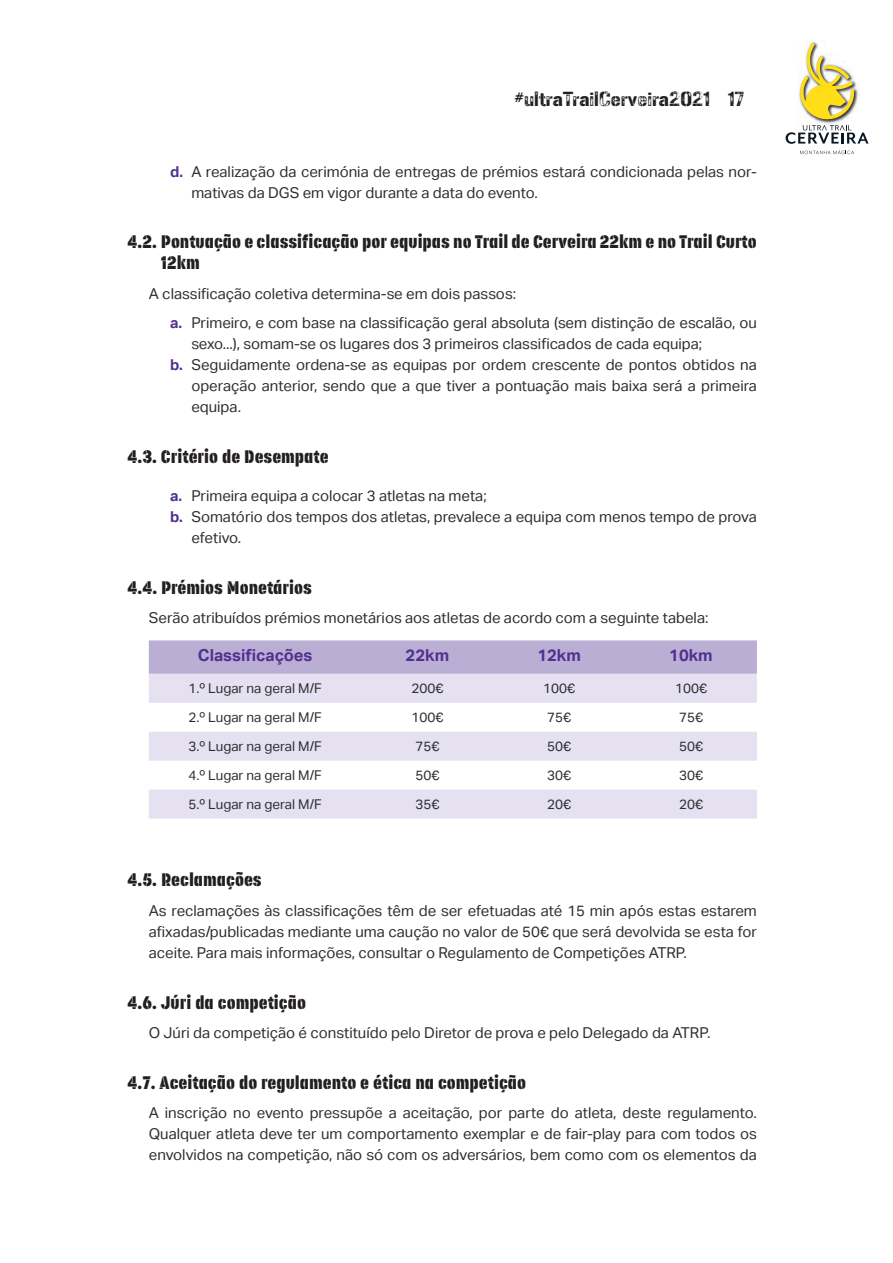
<style>
.page{position:relative;width:893px;height:1263px;background:#fff}
.page>*{position:absolute;margin:0;border:0;box-sizing:border-box;transform-origin:0 0}
.subtitle{font:18px/21px "Korolev Military Stencil";color:#231f20}
.pagenumber{font:18px "Gunplay Damage";color:#231f20}
.paraTableHeader{font:700 16.5px "Aktiv Grotesk";color:#523092}
.para{font:15px/21px "Aktiv Grotesk";color:#2c2f32}
.paraTable{font:13.5px "Aktiv Grotesk";color:#2c2f32}
.s1{font-weight:700;color:#523092}
</style>
<div class="page">
<svg style="left:800px;top:150px;width:54px;height:4px"></svg>
<svg style="left:786px;top:43px;width:82px;height:101px"></svg>
<div style="left:149px;top:640px;width:608px;height:34px;background:#bbaed4"></div>
<svg style="left:149px;top:674px;width:608px;height:144px;fill:#e5e1f0"></svg>
<p class="pagenumber" style="left:514px;top:89px;width:231px">#ultraTrailCerveira2021 17</p>
<p class="para" style="left:191px;top:161px;width:567px;text-indent:-21px"><span class="s1">d.</span> A realização da cerimónia de entregas de prémios estará condicionada pelas nor&shy;mativas da DGS em vigor durante a data do evento.</p>
<p class="subtitle" style="left:161px;top:232px;width:597px;text-indent:-33px">4.2. Pontuação e classificação por equipas no Trail de Cerveira 22km e no Trail Curto<br>12km</p>
<p class="para" style="left:149px;top:283px;width:369px">A classificação coletiva determina-se em dois passos:</p>
<p class="para" style="left:191px;top:313px;width:567px;text-indent:-21px"><span class="s1">a.</span> Primeiro, e com base na classificação geral absoluta (sem distinção de escalão, ou sexo...), somam-se os lugares dos 3 primeiros classificados de cada equipa;</p>
<p class="para" style="left:191px;top:355px;width:567px;text-align:justify;text-indent:-21px"><span class="s1">b.</span> Seguidamente ordena-se as equipas por ordem crescente de pontos obtidos na operação anterior, sendo que a que tiver a pontuação mais baixa será a primeira equipa.</p>
<p class="subtitle" style="left:128px;top:446px;width:203px">4.3. Critério de Desempate</p>
<p class="para" style="left:170px;top:485px;width:318px"><span class="s1">a.</span> Primeira equipa a colocar 3 atletas na meta;</p>
<p class="para" style="left:191px;top:506px;width:567px;text-indent:-21px"><span class="s1">b.</span> Somatório dos tempos dos atletas, prevalece a equipa com menos tempo de prova efetivo.</p>
<p class="subtitle" style="left:128px;top:577px;width:186px">4.4. Prémios Monetários</p>
<p class="para" style="left:149px;top:608px;width:561px">Serão atribuídos prémios monetários aos atletas de acordo com a seguinte tabela:</p>
<p class="paraTableHeader" style="left:198px;top:645px;width:116px">Classificações</p>
<p class="paraTableHeader" style="left:406px;top:645px;width:45px">22km</p>
<p class="paraTableHeader" style="left:537px;top:645px;width:45px">12km</p>
<p class="paraTableHeader" style="left:669px;top:645px;width:45px">10km</p>
<p class="paraTable" style="left:188px;top:680px;width:135px">1.º Lugar na geral M/F</p>
<p class="paraTable" style="left:411px;top:680px;width:33px">200€</p>
<p class="paraTable" style="left:543px;top:680px;width:33px">100€</p>
<p class="paraTable" style="left:675px;top:680px;width:33px">100€</p>
<p class="paraTable" style="left:188px;top:709px;width:135px">2.º Lugar na geral M/F</p>
<p class="paraTable" style="left:411px;top:709px;width:33px">100€</p>
<p class="paraTable" style="left:547px;top:709px;width:25px">75€</p>
<p class="paraTable" style="left:679px;top:709px;width:25px">75€</p>
<p class="paraTable" style="left:188px;top:738px;width:135px">3.º Lugar na geral M/F</p>
<p class="paraTable" style="left:415px;top:738px;width:25px">75€</p>
<p class="paraTable" style="left:547px;top:738px;width:25px">50€</p>
<p class="paraTable" style="left:679px;top:738px;width:25px">50€</p>
<p class="paraTable" style="left:188px;top:767px;width:135px">4.º Lugar na geral M/F</p>
<p class="paraTable" style="left:415px;top:767px;width:25px">50€</p>
<p class="paraTable" style="left:547px;top:767px;width:25px">30€</p>
<p class="paraTable" style="left:679px;top:767px;width:25px">30€</p>
<p class="paraTable" style="left:188px;top:796px;width:135px">5.º Lugar na geral M/F</p>
<p class="paraTable" style="left:415px;top:796px;width:25px">35€</p>
<p class="paraTable" style="left:547px;top:796px;width:25px">20€</p>
<p class="paraTable" style="left:679px;top:796px;width:25px">20€</p>
<p class="subtitle" style="left:128px;top:869px;width:136px">4.5. Reclamações</p>
<p class="para" style="left:149px;top:900px;width:610px;text-align:justify">As reclamações às classificações têm de ser efetuadas até 15 min após estas estarem afixadas/publicadas mediante uma caução no valor de 50€ que será devolvida se esta for aceite. Para mais informações, consultar o Regulamento de Competições ATRP.</p>
<p class="subtitle" style="left:128px;top:992px;width:180px">4.6. Júri da competição</p>
<p class="para" style="left:149px;top:1022px;width:563px">O Júri da competição é constituído pelo Diretor de prova e pelo Delegado da ATRP.</p>
<p class="subtitle" style="left:128px;top:1072px;width:400px">4.7. Aceitação do regulamento e ética na competição</p>
<p class="para" style="left:149px;top:1103px;width:610px;text-align:justify">A inscrição no evento pressupõe a aceitação, por parte do atleta, deste regulamento.<br>Qualquer atleta deve ter um comportamento exemplar e de fair-play para com todos os envolvidos na competição, não só com os adversários, bem como com os elementos da</p>
</div>
